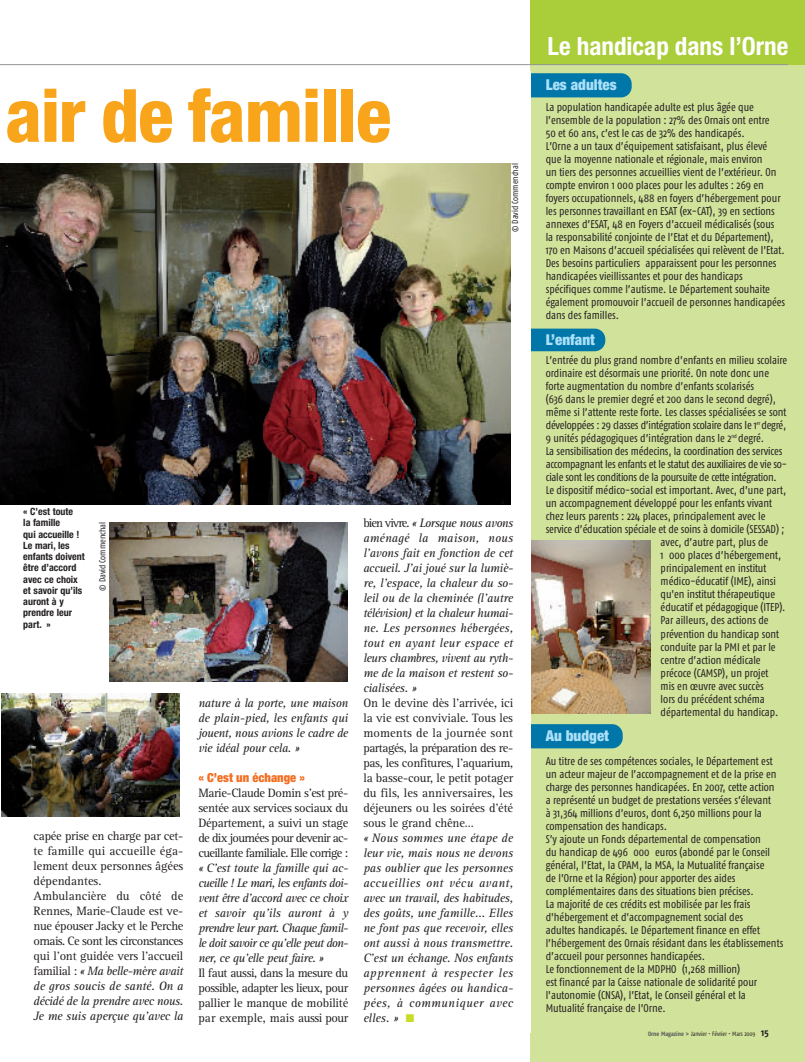
<style>
.page{position:relative;width:805px;height:1062px;background:#fff}
.page>*{position:absolute;margin:0;border:0;box-sizing:border-box;transform-origin:0 0}
.t1{font:800 condensed 73.5px "Helvetica Neue";letter-spacing:-.015em;color:#f9a51b}
.t2{font:700 condensed 25.12px "Helvetica Neue";color:#fff}
.t3{font:900 condensed 15px "Helvetica Neue";color:#aae0f9}
.t4{font:italic 12.5px/15px "Rotis Serif";letter-spacing:-.03em;color:#231f20;text-align:justify}
.t5{font:12.5px/15px "Rotis Serif";letter-spacing:-.015em;color:#231f20;text-align:justify}
.t6{font:900 condensed 12.5px "Helvetica Neue";color:#f36e21}
.t7{font:11.25px/13px "Fago Co";color:#231f20}
.t8{font:11.25px "Fago Co";letter-spacing:-.02em;color:#231f20}
.t9{font:700 condensed 10px/11.2px "Helvetica Neue";color:#231f20}
.t10{font:8.75px "Fago Co";color:#231f20}
.t11{font:6.25px "Fago Co";color:#231f20}
.s1{font-style:italic}
.s2{font-style:normal}
.s3{color:#cadb2a}
.s4{font-weight:700;color:#57585a}
.s5{font-weight:700;font-size:10px}
</style>
<div class="page">
<img style="left:0;top:0;width:804px;height:1062px">
<h1 class="t1" style="left:5px;top:89px;width:387px">air de famille</h1>
<p class="t10" style="left:512px;top:232px;width:70px;rotate:-90deg">© David Commenchal</p>
<p class="t9" style="left:23px;top:507px;width:63px">« C’est toute<br>la famille<br>qui accueille !<br>Le mari, les enfants doivent être d’accord avec ce choix et savoir qu’ils auront à y prendre leur part. »</p>
<p class="t10" style="left:99px;top:590px;width:70px;rotate:-90deg">© David Commenchal</p>
<p class="t5" style="left:34px;top:830px;width:151px;text-align:left">capée prise en charge par cet&shy;te famille qui accueille éga&shy;lement deux personnes âgées dépendantes.<br>Ambulancière du côté de<br>Rennes, Marie-Claude est ve&shy;nue épouser Jacky et le Perche ornais. Ce sont les circonstances qui l’ont guidée vers l’accueil familial : <span class="s1">« Ma belle-mère avait de gros soucis de santé. On a décidé de la prendre avec nous.<br>Je me suis aperçue qu’avec la</span></p>
<p class="t4" style="left:198px;top:696px;width:151px">nature à la porte, une maison de plain-pied, les enfants qui jouent, nous avions le cadre de vie idéal pour cela. »</p>
<p class="t6" style="left:198px;top:773px;width:108px">« C’est un échange »</p>
<p class="t5" style="left:198px;top:786px;width:151px">Marie-Claude Domin s’est pré&shy;sentée aux services sociaux du Département, a suivi un stage de dix journées pour devenir ac&shy;cueillante familiale. Elle corrige :</p>
<p class="t4" style="left:198px;top:861px;width:151px">« C’est toute la famille qui ac&shy;cueille ! Le mari, les enfants doi&shy;vent être d’accord avec ce choix et savoir qu’ils auront à y prendre leur part. Chaque famil&shy;le doit savoir ce qu’elle peut don&shy;ner, ce qu’elle peut faire. »</p>
<p class="t5" style="left:198px;top:966px;width:151px">Il faut aussi, dans la mesure du possible, adapter les lieux, pour pallier le manque de mobilité par exemple, mais aussi pour</p>
<p class="t4" style="left:363px;top:516px;width:151px"><span class="s2">bien vivre.</span> « Lorsque nous avons aménagé la maison, nous l’avons fait en fonction de cet accueil. J’ai joué sur la lumiè&shy;re, l’espace, la chaleur du so&shy;leil ou de la cheminée (l’autre télévision) et la chaleur humai&shy;ne. Les personnes hébergées, tout en ayant leur espace et leurs chambres, vivent au ryth&shy;me de la maison et restent so&shy;cialisées. »</p>
<p class="t5" style="left:363px;top:696px;width:151px">On le devine dès l’arrivée, ici la vie est conviviale. Tous les moments de la journée sont partagés, la préparation des re&shy;pas, les confitures, l’aquarium, la basse-cour, le petit potager du fils, les anniversaires, les déjeuners ou les soirées d’été sous le grand chêne…</p>
<p class="t4" style="left:363px;top:831px;width:151px">« Nous sommes une étape de leur vie, mais nous ne devons pas oublier que les personnes accueillies ont vécu avant, avec un travail, des habitudes, des goûts, une famille... Elles ne font pas que recevoir, elles ont aussi à nous transmettre.<br>C’est un échange. Nos enfants apprennent à respecter les personnes âgées ou handica&shy;pées, à communiquer avec elles. » <span class="s3">■</span></p>
<h2 class="t2" style="left:547px;top:37px;width:242px">Le handicap dans l’Orne</h2>
<h3 class="t3" style="left:545px;top:80px;width:72px">Les adultes</h3>
<p class="t7" style="left:545px;top:102px;width:241px">La population handicapée adulte est plus âgée que l’ensemble de la population : 27% des Ornais ont entre<br>50 et 60 ans, c’est le cas de 32% des handicapés.<br>L’Orne a un taux d’équipement satisfaisant, plus élevé que la moyenne nationale et régionale, mais environ<br>un tiers des personnes accueillies vient de l’extérieur. On compte environ 1 000 places pour les adultes : 269 en foyers occupationnels, 488 en foyers d’hébergement pour les personnes travaillant en ESAT (ex-CAT), 39 en sections annexes d’ESAT, 48 en Foyers d’accueil médicalisés (sous<br>la responsabilité conjointe de l’Etat et du Département), 170 en Maisons d’accueil spécialisées qui relèvent de l’Etat.<br>Des besoins particuliers apparaissent pour les personnes handicapées vieillissantes et pour des handicaps spécifiques comme l’autisme. Le Département souhaite également promouvoir l’accueil de personnes handicapées dans des familles.</p>
<h3 class="t3" style="left:545px;top:335px;width:51px">L’enfant</h3>
<p class="t7" style="left:545px;top:355px;width:243px">L’entrée du plus grand nombre d’enfants en milieu scolaire</p>
<p class="t7" style="left:545px;top:368px;width:225px">ordinaire est désormais une priorité. On note donc une</p>
<p class="t7" style="left:545px;top:381px;width:210px">forte augmentation du nombre d’enfants scolarisés</p>
<p class="t7" style="left:545px;top:394px;width:231px">(636 dans le premier degré et 200 dans le second degré),</p>
<p class="t7" style="left:545px;top:407px;width:242px">même si l’attente reste forte. Les classes spécialisées se sont</p>
<p class="t8" style="left:545px;top:421px;width:242px">développées : 29 classes d’intégration scolaire dans le 1<sup>er</sup> degré,</p>
<p class="t7" style="left:545px;top:433px;width:220px">9 unités pédagogiques d’intégration dans le 2<sup>nd</sup> degré.</p>
<p class="t7" style="left:545px;top:446px;width:238px">La sensibilisation des médecins, la coordination des services</p>
<p class="t8" style="left:545px;top:460px;width:243px">accompagnant les enfants et le statut des auxiliaires de vie so-</p>
<p class="t8" style="left:545px;top:473px;width:232px">ciale sont les conditions de la poursuite de cette intégration.</p>
<p class="t7" style="left:545px;top:485px;width:242px">Le dispositif médico-social est important. Avec, d’une part,</p>
<p class="t7" style="left:545px;top:498px;width:228px">un accompagnement développé pour les enfants vivant</p>
<p class="t7" style="left:545px;top:511px;width:221px">chez leurs parents : 224 places, principalement avec le</p>
<p class="t7" style="left:545px;top:524px;width:240px">service d’éducation spéciale et de soins à domicile (SESSAD) ;</p>
<p class="t7" style="left:660px;top:537px;width:109px">avec, d’autre part, plus de</p>
<p class="t7" style="left:660px;top:550px;width:122px">1 000 places d’hébergement,</p>
<p class="t7" style="left:660px;top:563px;width:107px">principalement en institut</p>
<p class="t7" style="left:660px;top:576px;width:117px">médico-éducatif (IME), ainsi</p>
<p class="t7" style="left:660px;top:589px;width:116px">qu'en institut thérapeutique</p>
<p class="t7" style="left:660px;top:602px;width:126px">éducatif et pédagogique (ITEP).</p>
<p class="t7" style="left:660px;top:615px;width:109px">Par ailleurs, des actions de</p>
<p class="t7" style="left:660px;top:628px;width:120px">prévention du handicap sont</p>
<p class="t7" style="left:660px;top:641px;width:116px">conduite par la PMI et par le</p>
<p class="t7" style="left:660px;top:654px;width:101px">centre d’action médicale</p>
<p class="t7" style="left:660px;top:667px;width:109px">précoce (CAMSP), un projet</p>
<p class="t7" style="left:660px;top:680px;width:104px">mis en œuvre avec succès</p>
<p class="t7" style="left:660px;top:693px;width:106px">lors du précédent schéma</p>
<p class="t7" style="left:660px;top:706px;width:119px">départemental du handicap.</p>
<h3 class="t3" style="left:545px;top:731px;width:65px">Au budget</h3>
<p class="t7" style="left:545px;top:755px;width:239px">Au titre de ses compétences sociales, le Département est un acteur majeur de l’accompagnement et de la prise en charge des personnes handicapées. En 2007, cette action<br>a représenté un budget de prestations versées s’élevant<br>à 31,364 millions d’euros, dont 6,250 millions pour la compensation des handicaps.<br>S’y ajoute un Fonds départemental de compensation<br>du handicap de 496 000 euros (abondé par le Conseil général, l’Etat, la CPAM, la MSA, la Mutualité française<br>de l’Orne et la Région) pour apporter des aides complémentaires dans des situations bien précises.<br>La majorité de ces crédits est mobilisée par les frais d'hébergement et d'accompagnement social des<br>adultes handicapés. Le Département finance en effet l’hébergement des Ornais résidant dans les établissements d’accueil pour personnes handicapées.<br>Le fonctionnement de la MDPHO (1,268 million)<br>est financé par la Caisse nationale de solidarité pour l'autonomie (CNSA), l’Etat, le Conseil général et la Mutualité française de l’Orne.</p>
<p class="t11" style="left:647px;top:1032px;width:122px"><span class="s4">Orne Magazine &gt;</span> Janvier • Février • Mars 2009 <span class="s5">15</span></p>
</div>
